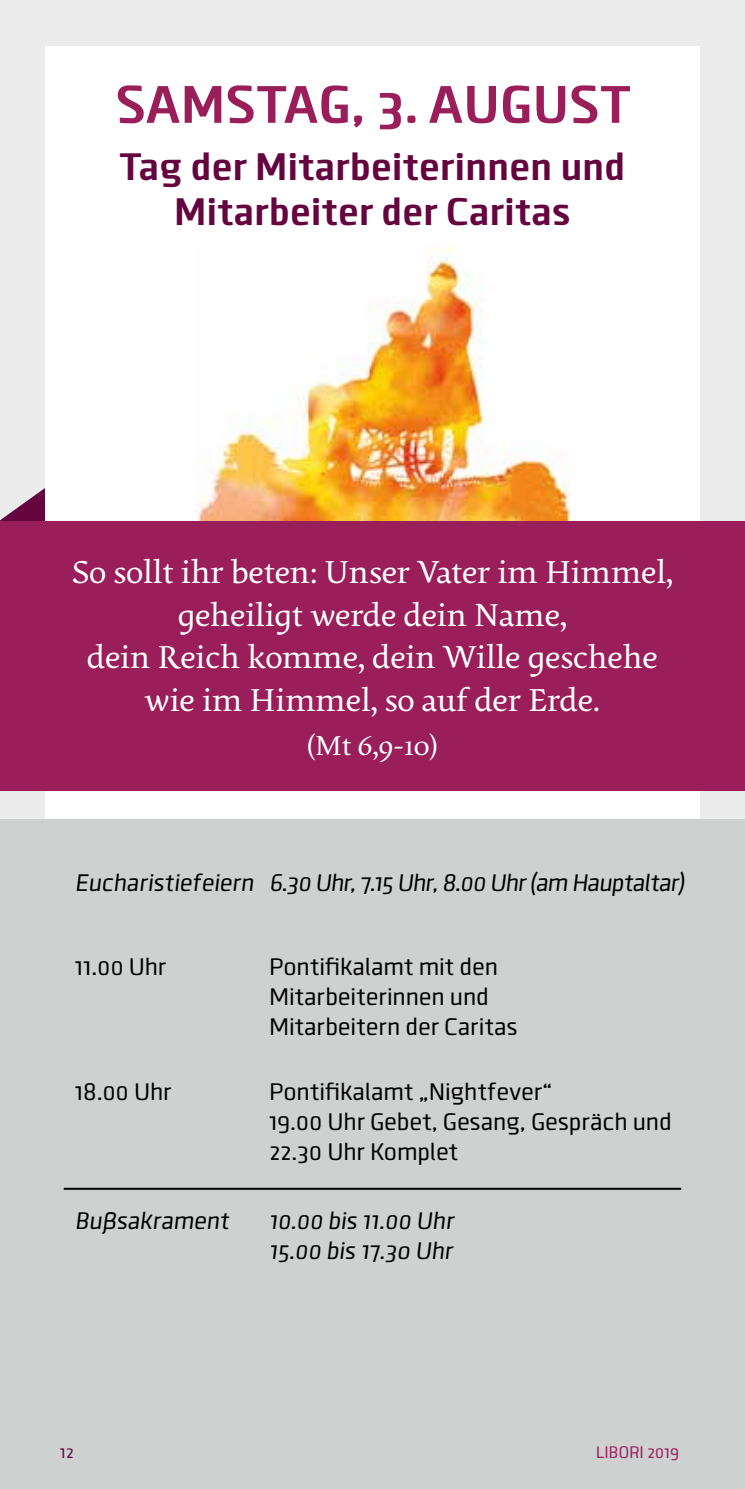
<style>
.page{position:relative;width:745px;height:1489px;background:#fff}
.page>*{position:absolute;margin:0;border:0;box-sizing:border-box;transform-origin:0 0}
.t1{font:700 55px "Clio";color:#9a1e5a}
.t2{font:700 40px/45px "Clio";color:#640540;text-align:center}
.t3{font:35px/42.5px "Pollen";letter-spacing:-.01em;color:#fff;text-align:center}
.t4{font:30px "Pollen";color:#fff}
.t5{font:25px/30px "Clio";color:#000}
.t6{font:italic 25px "Clio";letter-spacing:-.025em;color:#000}
.t7{font:italic 25px/30px "Clio";color:#000}
.t8{font:17.5px "Clio";color:#9a1e5a}
.t9{font:17.5px "Clio";color:#640540}
</style>
<div class="page">
<div style="left:0;top:0;width:744px;height:1488px;background:#ececec"></div>
<svg style="left:0;top:488px;width:45px;height:33px"></svg>
<div style="left:45px;top:46px;width:654px;height:907px;background:#fff"></div>
<div style="left:0;top:521px;width:744px;height:269px;background:#9a1e5a"></div>
<div style="left:0;top:819px;width:744px;height:669px;background:#cfd0d0"></div>
<hr style="left:64px;top:1187px;width:616px;height:2px;background:#000">
<img style="left:195px;top:246px;width:376px;height:274px">
<h1 class="t1" style="left:116px;top:70px;width:517px">SAMSTAG, 3. AUGUST</h1>
<h2 class="t2" style="left:119px;top:144px;width:507px">Tag der Mitarbeiterinnen und<br>Mitarbeiter der Caritas</h2>
<h3 class="t3" style="left:72px;top:551px;width:602px">So sollt ihr beten: Unser Vater im Himmel, geheiligt werde dein Name,<br>dein Reich komme, dein Wille geschehe wie im Himmel, so auf der Erde.</h3>
<p class="t4" style="left:307px;top:727px;width:132px">(Mt 6,9-10)</p>
<p class="t6" style="left:75px;top:867px;width:610px">Eucharistiefeiern 6.30 Uhr, 7.15 Uhr, 8.00 Uhr (am Hauptaltar)</p>
<p class="t5" style="left:75px;top:951px;width:93px">11.00 Uhr</p>
<p class="t5" style="left:269px;top:951px;width:250px">Pontifikalamt mit den<br>Mitarbeiterinnen und<br>Mitarbeitern der Caritas</p>
<p class="t5" style="left:75px;top:1076px;width:98px">18.00 Uhr</p>
<p class="t5" style="left:269px;top:1076px;width:404px">Pontifikalamt „Nightfever“<br>19.00 Uhr Gebet, Gesang, Gespräch und<br>22.30 Uhr Komplet</p>
<p class="t7" style="left:75px;top:1205px;width:155px">Bußsakrament</p>
<p class="t7" style="left:269px;top:1205px;width:186px">10.00 bis 11.00 Uhr<br>15.00 bis 17.3o Uhr</p>
<p class="t9" style="left:60px;top:1441px;width:15px">12</p>
<p class="t8" style="left:596px;top:1441px;width:85px">LIBORI 2019</p>
</div>
